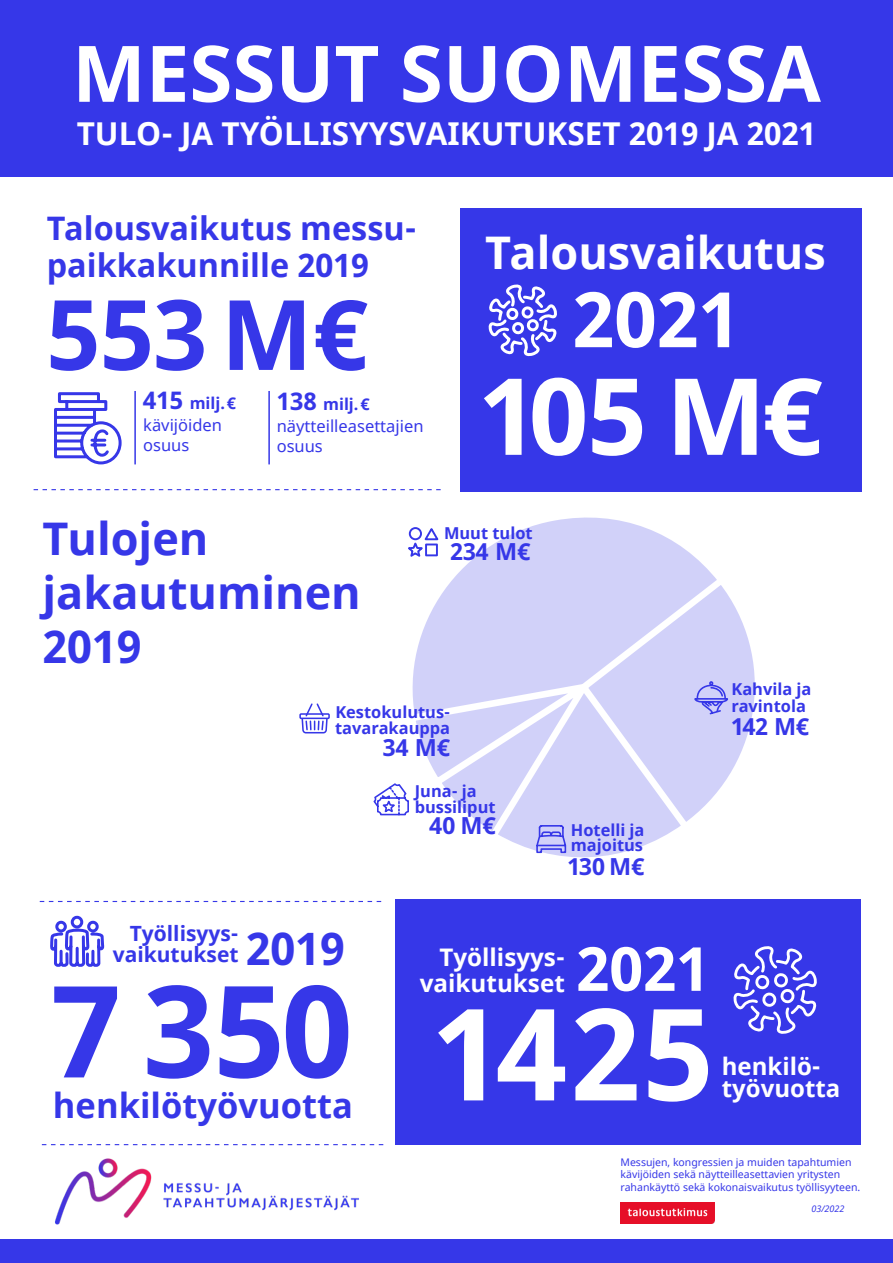
<style>
.page{position:relative;width:893px;height:1263px;background:#fff}
.page>*{position:absolute;margin:0;border:0;box-sizing:border-box;transform-origin:0 0}
.t1{font:700 127.5px "Noto Sans";color:#3637e8}
.t2{font:700 127.5px "Noto Sans";color:#fff}
.t3{font:700 106.5px "Noto Sans";color:#fff}
.t4{font:700 97.2px "Noto Sans";color:#3637e8}
.t5{font:700 78px "Noto Sans";color:#fff}
.t6{font:700 76.5px "Noto Sans";color:#fff}
.t7{font:700 60.75px "Noto Sans";color:#fff}
.t8{font:700 45px/54px "Noto Sans";color:#3637e8}
.t9{font:700 45px "Noto Sans";color:#fff}
.t10{font:700 34.5px "Noto Sans";color:#3637e8}
.t11{font:700 32.4px/36.5px "Noto Sans";color:#3637e8}
.t12{font:700 31.5px "Noto Sans";color:#fff}
.t13{font:700 24.3px/26px "Noto Sans";color:#fff;text-align:right}
.t14{font:700 24px/21.9px "Noto Sans";color:#fff}
.t15{font:700 23.55px "Noto Sans";color:#3637e8}
.t16{font:700 21px/21.5px "Noto Sans";color:#3637e8;text-align:right}
.t17{font:16.5px/19.8px "Noto Sans";color:#3637e8}
.t18{font:700 16.35px/16.8px "Noto Sans";color:#3637e8}
.t19{font:700 16.2px "Noto Sans";color:#3637e8}
.t20{font:10.5px/12.6px "Noto Sans";color:#3637e8}
.t21{font:italic 9px "Noto Sans";color:#3637e8}
.s1{font-size:24.3px}
</style>
<div class="page">
<div style="left:0;top:0;width:893px;height:176px;background:#3637e8"></div>
<img style="left:55px;top:1159px;width:304px;height:65px">
<svg style="left:42px;top:1144px;width:341px;height:1px"></svg>
<div style="left:0;top:1240px;width:893px;height:23px;background:#3637e8"></div>
<div style="left:460px;top:208px;width:401px;height:284px;background:#3637e8"></div>
<div style="left:395px;top:899px;width:466px;height:245px;background:#3637e8"></div>
<svg style="left:488px;top:284px;width:69px;height:73px"></svg>
<svg style="left:34px;top:391px;width:783px;height:643px"></svg>
<img style="left:620px;top:1202px;width:94px;height:21px">
<p class="t5" style="left:72px;top:18px;width:750px">MESSUT SUOMESSA</p>
<p class="t12" style="left:77px;top:112px;width:741px">TULO- JA TYÖLLISYYSVAIKUTUKSET 2019 JA 2021</p>
<p class="t11" style="left:47px;top:211px;width:371px">Talousvaikutus messu&shy;paikkakunnille 2019</p>
<p class="t4" style="left:47px;top:266px;width:323px">553 M€</p>
<p class="t19" style="left:143px;top:392px;width:95px"><span class="s1">415</span> milj. €</p>
<p class="t17" style="left:143px;top:415px;width:80px">kävijöiden osuus</p>
<p class="t19" style="left:277px;top:393px;width:95px"><span class="s1">138</span> milj. €</p>
<p class="t17" style="left:277px;top:416px;width:148px">näytteilleasettajien osuus</p>
<p class="t9" style="left:485px;top:221px;width:342px">Talousvaikutus</p>
<p class="t6" style="left:572px;top:265px;width:170px">2021</p>
<p class="t3" style="left:479px;top:341px;width:345px">105 M€</p>
<p class="t8" style="left:43px;top:513px;width:320px">Tulojen jakautuminen</p>
<p class="t8" style="left:43px;top:621px;width:101px">2019</p>
<p class="t18" style="left:444px;top:525px;width:90px">Muut tulot</p>
<p class="t15" style="left:450px;top:535px;width:82px">234 M€</p>
<p class="t18" style="left:335px;top:704px;width:116px;line-height:15.9px">Kestokulutus&shy;tavarakauppa</p>
<p class="t15" style="left:383px;top:731px;width:69px">34 M€</p>
<p class="t18" style="left:415px;top:783px;width:82px;line-height:16.4px">Juna- ja bussiliput</p>
<p class="t15" style="left:429px;top:809px;width:68px">40 M€</p>
<p class="t18" style="left:571px;top:822px;width:75px">Hotelli ja</p>
<p class="t18" style="left:571px;top:837px;width:74px">majoitus</p>
<p class="t15" style="left:568px;top:850px;width:79px">130 M€</p>
<p class="t18" style="left:731px;top:681px;width:81px">Kahvila ja ravintola</p>
<p class="t15" style="left:731px;top:710px;width:80px">142 M€</p>
<p class="t16" style="left:113px;top:923px;width:127px">Työllisyys&shy;vaikutukset</p>
<p class="t8" style="left:246px;top:922px;width:101px">2019</p>
<p class="t1" style="left:51px;top:941px;width:303px">7 350</p>
<p class="t10" style="left:53px;top:1081px;width:301px">henkilötyövuotta</p>
<p class="t13" style="left:420px;top:945px;width:147px">Työllisyys&shy;vaikutukset</p>
<p class="t7" style="left:576px;top:926px;width:135px">2021</p>
<p class="t2" style="left:432px;top:964px;width:282px">1425</p>
<p class="t14" style="left:722px;top:1056px;width:120px">henkilö&shy;työvuotta</p>
<p class="t20" style="left:620px;top:1156px;width:241px">Messujen, kongressien ja muiden tapahtumien kävijöiden sekä näytteilleasettavien yritysten rahankäyttö sekä kokonaisvaikutus työllisyyteen.</p>
<p class="t21" style="left:811px;top:1202px;width:34px">03/2022</p>
</div>
